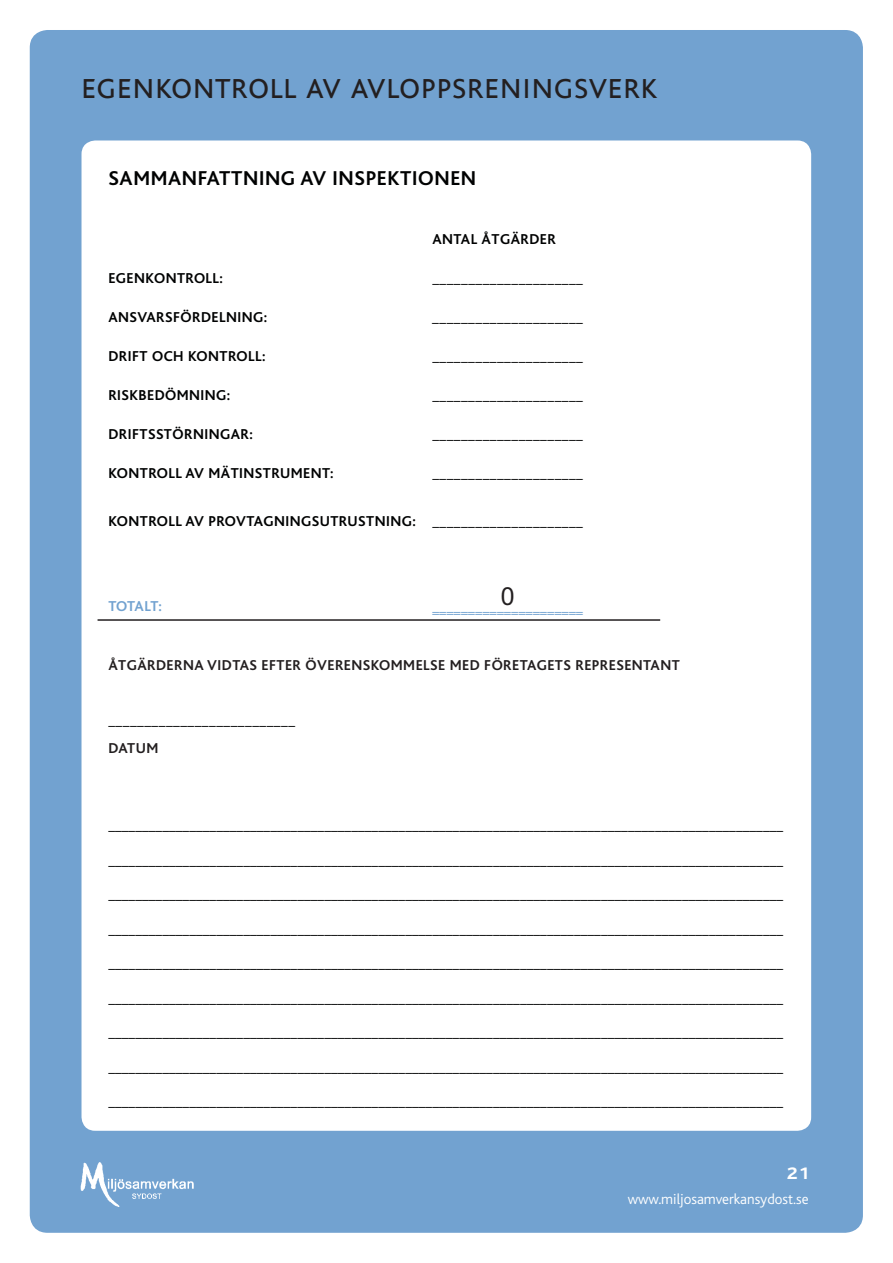
<style>
.page{position:relative;width:893px;height:1263px;background:#fff}
.page>*{position:absolute;margin:0;border:0;box-sizing:border-box;transform-origin:0 0}
.t1{font:300 39px "Bliss Caps";color:#231f20}
.t2{font:24.9px "Arial";color:#231f20}
.t3{font:500 24px "Bliss Caps";color:#fff}
.t4{font:700 21px "Bliss";letter-spacing:.03em;color:#010202}
.t5{font:700 15px "Bliss";letter-spacing:.03em;color:#010202}
.t6{font:700 15px "Bliss";letter-spacing:.03em;color:#231f20}
.t7{font:700 15px "Bliss";letter-spacing:-.02em;color:#72a2d0}
.t8{font:300 15px "Bliss";color:#fff}
</style>
<div class="page">
<div style="left:31px;top:31px;width:831px;height:1201px;background:#72a2d0;border-radius:17px"></div>
<div style="left:82px;top:141px;width:729px;height:990px;background:#fff;border-radius:14px"></div>
<img style="left:80px;top:1162px;width:114px;height:44px">
<hr style="left:98px;top:619px;width:562px;height:2px;background:#231f20">
<h1 class="t1" style="left:81px;top:62px;width:578px">egenkontroll av avloppsreningsverk</h1>
<h3 class="t4" style="left:108px;top:171px;width:369px">SAMMANFATTNING AV INSPEKTIONEN</h3>
<p class="t5" style="left:108px;top:272px;width:116px">EGENKONTROLL:</p>
<p class="t5" style="left:108px;top:311px;width:160px">ANSVARSFÖRDELNING:</p>
<p class="t5" style="left:108px;top:350px;width:159px">DRIFT OCH KONTROLL:</p>
<p class="t5" style="left:108px;top:389px;width:123px">RISKBEDÖMNING:</p>
<p class="t5" style="left:108px;top:428px;width:146px">DRIFTSSTÖRNINGAR:</p>
<p class="t5" style="left:432px;top:233px;width:125px">ANTAL ÅTGÄRDER</p>
<p class="t5" style="left:432px;top:272px;width:152px">_____________________</p>
<p class="t5" style="left:432px;top:311px;width:152px">_____________________</p>
<p class="t5" style="left:432px;top:350px;width:152px">_____________________</p>
<p class="t5" style="left:432px;top:389px;width:152px">_____________________</p>
<p class="t5" style="left:432px;top:428px;width:152px">_____________________</p>
<p class="t5" style="left:108px;top:467px;width:227px">KONTROLL AV MÄTINSTRUMENT:</p>
<p class="t5" style="left:432px;top:467px;width:152px">_____________________</p>
<p class="t5" style="left:108px;top:515px;width:476px">KONTROLL AV PROVTAGNINGSUTRUSTNING: _____________________</p>
<p class="t7" style="left:108px;top:601px;width:55px">TOTALT:</p>
<h2 class="t2" style="left:501px;top:582px;width:15px">0</h2>
<p class="t7" style="left:432px;top:602px;width:152px">_____________________</p>
<p class="t6" style="left:108px;top:659px;width:573px">ÅTGÄRDERNA VIDTAS EFTER ÖVERENSKOMMELSE MED FÖRETAGETS REPRESENTANT</p>
<p class="t5" style="left:108px;top:715px;width:188px">__________________________</p>
<p class="t6" style="left:108px;top:743px;width:51px">DATUM</p>
<p class="t5" style="left:108px;top:820px;width:676px">____________________________________________________________________________________________________</p>
<p class="t5" style="left:108px;top:854px;width:676px">____________________________________________________________________________________________________</p>
<p class="t5" style="left:108px;top:889px;width:676px">____________________________________________________________________________________________________</p>
<p class="t5" style="left:108px;top:923px;width:676px">____________________________________________________________________________________________________</p>
<p class="t5" style="left:108px;top:958px;width:676px">____________________________________________________________________________________________________</p>
<p class="t5" style="left:108px;top:992px;width:676px">____________________________________________________________________________________________________</p>
<p class="t5" style="left:108px;top:1027px;width:676px">____________________________________________________________________________________________________</p>
<p class="t5" style="left:108px;top:1061px;width:676px">____________________________________________________________________________________________________</p>
<p class="t5" style="left:108px;top:1096px;width:676px">____________________________________________________________________________________________________</p>
<h3 class="t3" style="left:786px;top:1157px;width:27px">21</h3>
<p class="t8" style="left:628px;top:1193px;width:183px">www.miljosamverkansydost.se</p>
</div>
